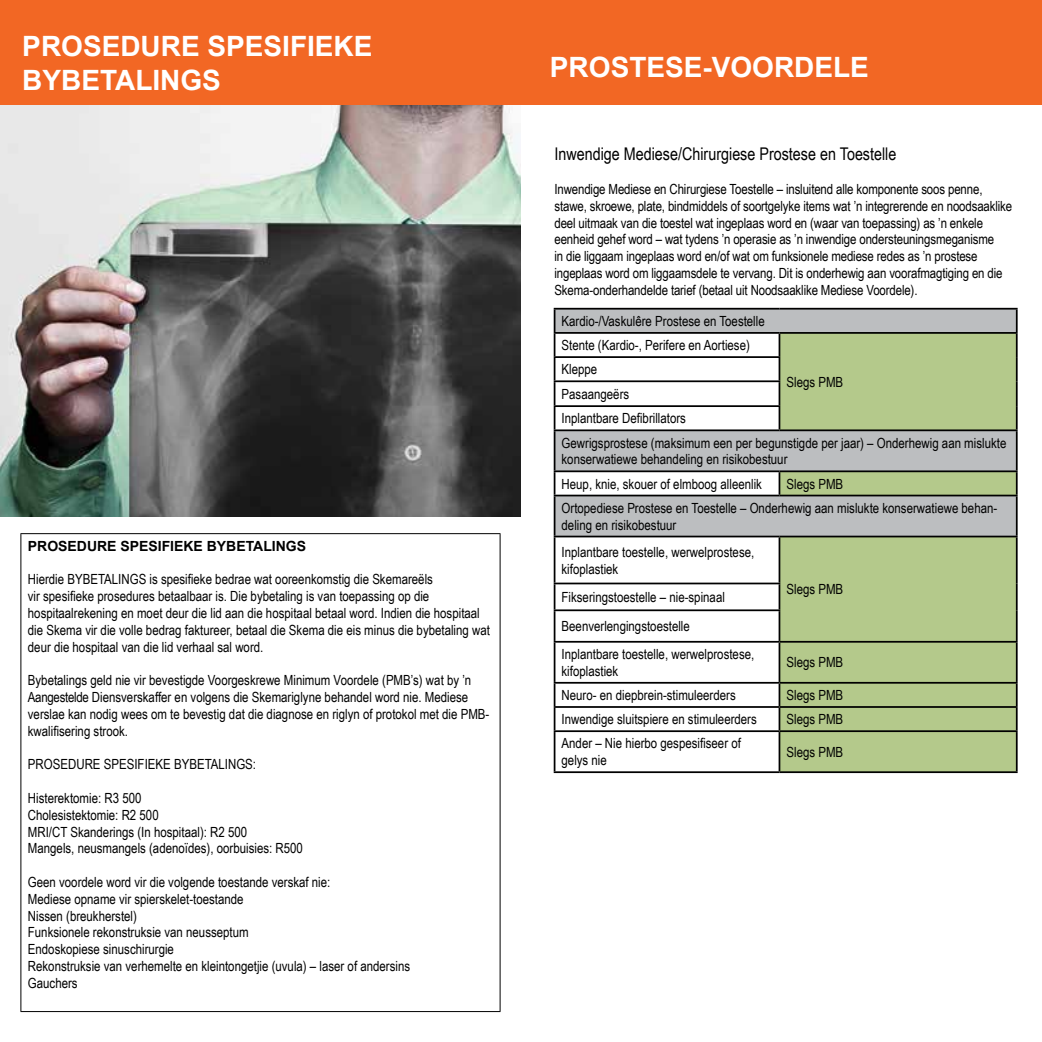
<style>
.page{position:relative;width:1042px;height:1042px;background:#fff}
.page>*{position:absolute;margin:0;border:0;box-sizing:border-box;transform-origin:0 0}
.t1{font:700 28px/33.6px "Arial";color:#fff}
.t2{font:17.5px "Arial Narrow";color:#000}
.t3{font:14px/16.8px "Arial Narrow";color:#000}
.t4{font:700 14px "Arial";color:#000}
</style>
<div class="page">
<img style="left:0;top:105px;width:521px;height:411px">
<div style="left:0;top:0;width:1042px;height:105px;background:#f26724"></div>
<hr style="left:20px;top:533px;width:480px;height:1px;background:#000">
<hr style="left:20px;top:534px;width:1px;height:477px;background:#000">
<hr style="left:20px;top:1011px;width:480px;height:1px;background:#000">
<hr style="left:500px;top:534px;width:1px;height:477px;background:#000">
<svg style="left:555px;top:310px;width:461px;height:226px;fill:#bcbec0"></svg>
<svg style="left:779px;top:334px;width:237px;height:437px;background:#b3c593"></svg>
<hr style="left:554px;top:308px;width:225px;height:2px;background:#000">
<hr style="left:779px;top:308px;width:238px;height:2px;background:#000">
<hr style="left:554px;top:332px;width:225px;height:2px;background:#000">
<hr style="left:779px;top:332px;width:238px;height:2px;background:#000">
<hr style="left:778px;top:334px;width:2px;height:22px;background:#000">
<hr style="left:554px;top:356px;width:226px;height:2px;background:#000">
<hr style="left:778px;top:358px;width:2px;height:22px;background:#000">
<hr style="left:554px;top:380px;width:226px;height:2px;background:#000">
<hr style="left:778px;top:382px;width:2px;height:23px;background:#000">
<hr style="left:554px;top:405px;width:226px;height:2px;background:#000">
<svg style="left:554px;top:310px;width:1px;height:119px"></svg>
<hr style="left:778px;top:407px;width:2px;height:22px;background:#000">
<svg style="left:1016px;top:310px;width:1px;height:119px"></svg>
<hr style="left:554px;top:429px;width:225px;height:2px;background:#000">
<hr style="left:554px;top:431px;width:1px;height:39px;background:#000">
<hr style="left:779px;top:429px;width:238px;height:2px;background:#000">
<hr style="left:1016px;top:431px;width:1px;height:39px;background:#000">
<hr style="left:554px;top:470px;width:225px;height:2px;background:#000">
<svg style="left:554px;top:472px;width:1px;height:23px"></svg>
<hr style="left:779px;top:470px;width:238px;height:2px;background:#000">
<hr style="left:778px;top:472px;width:2px;height:23px;background:#000">
<svg style="left:1016px;top:472px;width:1px;height:23px"></svg>
<hr style="left:554px;top:495px;width:225px;height:1px;background:#000">
<hr style="left:554px;top:496px;width:1px;height:40px;background:#000">
<hr style="left:779px;top:495px;width:238px;height:1px;background:#000">
<hr style="left:1016px;top:496px;width:1px;height:40px;background:#000">
<hr style="left:554px;top:536px;width:225px;height:1px;background:#000">
<hr style="left:554px;top:537px;width:1px;height:45px;background:#000">
<hr style="left:779px;top:536px;width:238px;height:1px;background:#000">
<hr style="left:778px;top:537px;width:2px;height:45px;background:#000">
<hr style="left:1016px;top:537px;width:1px;height:46px;background:#000">
<hr style="left:554px;top:582px;width:226px;height:2px;background:#000">
<svg style="left:554px;top:584px;width:1px;height:25px"></svg>
<hr style="left:778px;top:584px;width:2px;height:25px;background:#000">
<svg style="left:1016px;top:583px;width:1px;height:27px"></svg>
<hr style="left:554px;top:609px;width:226px;height:2px;background:#000">
<hr style="left:554px;top:611px;width:1px;height:30px;background:#000">
<hr style="left:778px;top:611px;width:2px;height:30px;background:#000">
<hr style="left:1016px;top:610px;width:1px;height:31px;background:#000">
<hr style="left:554px;top:641px;width:225px;height:2px;background:#000">
<hr style="left:554px;top:643px;width:1px;height:39px;background:#000">
<hr style="left:779px;top:641px;width:238px;height:2px;background:#000">
<hr style="left:778px;top:643px;width:2px;height:39px;background:#000">
<hr style="left:1016px;top:643px;width:1px;height:39px;background:#000">
<hr style="left:554px;top:682px;width:225px;height:1px;background:#000">
<hr style="left:779px;top:682px;width:238px;height:1px;background:#000">
<hr style="left:778px;top:683px;width:2px;height:23px;background:#000">
<hr style="left:554px;top:706px;width:225px;height:2px;background:#000">
<svg style="left:554px;top:683px;width:1px;height:47px"></svg>
<hr style="left:779px;top:706px;width:238px;height:2px;background:#000">
<hr style="left:778px;top:708px;width:2px;height:22px;background:#000">
<svg style="left:1016px;top:683px;width:1px;height:47px"></svg>
<hr style="left:554px;top:730px;width:225px;height:2px;background:#000">
<hr style="left:554px;top:732px;width:1px;height:39px;background:#000">
<hr style="left:779px;top:730px;width:238px;height:2px;background:#000">
<hr style="left:778px;top:732px;width:2px;height:39px;background:#000">
<hr style="left:1016px;top:732px;width:1px;height:39px;background:#000">
<hr style="left:554px;top:771px;width:225px;height:2px;background:#000">
<hr style="left:779px;top:771px;width:238px;height:2px;background:#000">
<h1 class="t1" style="left:22px;top:30px;width:352px">PROSEDURE SPESIFIEKE<br>BYBETALINGS</h1>
<p class="t4" style="left:28px;top:536px;width:280px">PROSEDURE SPESIFIEKE BYBETALINGS</p>
<p class="t3" style="left:28px;top:570px;width:464px">Hierdie BYBETALINGS is spesifieke bedrae wat ooreenkomstig die Skemareëls<br>vir spesifieke prosedures betaalbaar is. Die bybetaling is van toepassing op die hospitaalrekening en moet deur die lid aan die hospitaal betaal word. Indien die hospitaal die Skema vir die volle bedrag faktureer, betaal die Skema die eis minus die bybetaling wat deur die hospitaal van die lid verhaal sal word.</p>
<p class="t3" style="left:28px;top:671px;width:463px">Bybetalings geld nie vir bevestigde Voorgeskrewe Minimum Voordele (PMB’s) wat by ’n Aangestelde Diensverskaffer en volgens die Skemariglyne behandel word nie. Mediese verslae kan nodig wees om te bevestig dat die diagnose en riglyn of protokol met die PMB&shy;kwalifisering strook.</p>
<p class="t3" style="left:28px;top:755px;width:230px">PROSEDURE SPESIFIEKE BYBETALINGS:</p>
<p class="t3" style="left:28px;top:789px;width:277px">Histerektomie: R3 500<br>Cholesistektomie: R2 500<br>MRI/CT Skanderings (In hospitaal): R2 500<br>Mangels, neusmangels (adenoïdes), oorbuisies: R500</p>
<p class="t3" style="left:28px;top:873px;width:384px">Geen voordele word vir die volgende toestande verskaf nie:<br>Mediese opname vir spierskelet-toestande<br>Nissen (breukherstel)<br>Funksionele rekonstruksie van neusseptum<br>Endoskopiese sinuschirurgie<br>Rekonstruksie van verhemelte en kleintongetjie (uvula) – laser of andersins Gauchers</p>
<h1 class="t1" style="left:550px;top:51px;width:320px">PROSTESE-VOORDELE</h1>
<p class="t2" style="left:554px;top:141px;width:343px">Inwendige Mediese/Chirurgiese Prostese en Toestelle</p>
<p class="t3" style="left:554px;top:180px;width:459px">Inwendige Mediese en Chirurgiese Toestelle – insluitend alle komponente soos penne, stawe, skroewe, plate, bindmiddels of soortgelyke items wat ’n integrerende en noodsaaklike deel uitmaak van die toestel wat ingeplaas word en (waar van toepassing) as ’n enkele eenheid gehef word – wat tydens ’n operasie as ’n inwendige ondersteuningsmeganisme<br>in die liggaam ingeplaas word en/of wat om funksionele mediese redes as ’n prostese ingeplaas word om liggaamsdele te vervang. Dit is onderhewig aan voorafmagtiging en die Skema-onderhandelde tarief (betaal uit Noodsaaklike Mediese Voordele).</p>
<p class="t3" style="left:561px;top:308px;width:205px;line-height:24.2px">Kardio-/Vaskulêre Prostese en Toestelle<br>Stente (Kardio-, Perifere en Aortiese)</p>
<p class="t3" style="left:786px;top:373px;width:58px">Slegs PMB</p>
<p class="t3" style="left:561px;top:357px;width:446px;line-height:24.3px">Kleppe<br>Pasaangeërs<br>Inplantbare Defibrillators<br>Gewrigsprostese (maksimum een per begunstigde per jaar) – Onderhewig aan mislukte</p>
<p class="t3" style="left:561px;top:447px;width:227px;line-height:24.2px">konserwatiewe behandeling en risikobestuur<br>Heup, knie, skouer of elmboog alleenlik</p>
<p class="t3" style="left:561px;top:471px;width:437px;line-height:24.2px;text-indent:225px">Slegs PMB<br>Ortopediese Prostese en Toestelle – Onderhewig aan mislukte konserwatiewe behan-</p>
<p class="t3" style="left:561px;top:510px;width:194px;line-height:27.1px">deling en risikobestuur<br>Inplantbare toestelle, werwelprostese,</p>
<p class="t3" style="left:561px;top:560px;width:58px">kifoplastiek</p>
<p class="t3" style="left:786px;top:580px;width:58px">Slegs PMB</p>
<p class="t3" style="left:561px;top:582px;width:165px;line-height:29.2px">Fikseringstoestelle – nie-spinaal<br>Beenverlengingstoestelle</p>
<p class="t3" style="left:561px;top:645px;width:194px">Inplantbare toestelle, werwelprostese, kifoplastiek</p>
<p class="t3" style="left:786px;top:653px;width:58px">Slegs PMB</p>
<p class="t3" style="left:561px;top:686px;width:176px">Neuro- en diepbrein-stimuleerders</p>
<p class="t3" style="left:786px;top:686px;width:58px">Slegs PMB</p>
<p class="t3" style="left:561px;top:710px;width:197px">Inwendige sluitspiere en stimuleerders</p>
<p class="t3" style="left:786px;top:710px;width:58px">Slegs PMB</p>
<p class="t3" style="left:561px;top:734px;width:181px">Ander – Nie hierbo gespesifiseer of gelys nie</p>
<p class="t3" style="left:786px;top:743px;width:58px">Slegs PMB</p>
</div>
